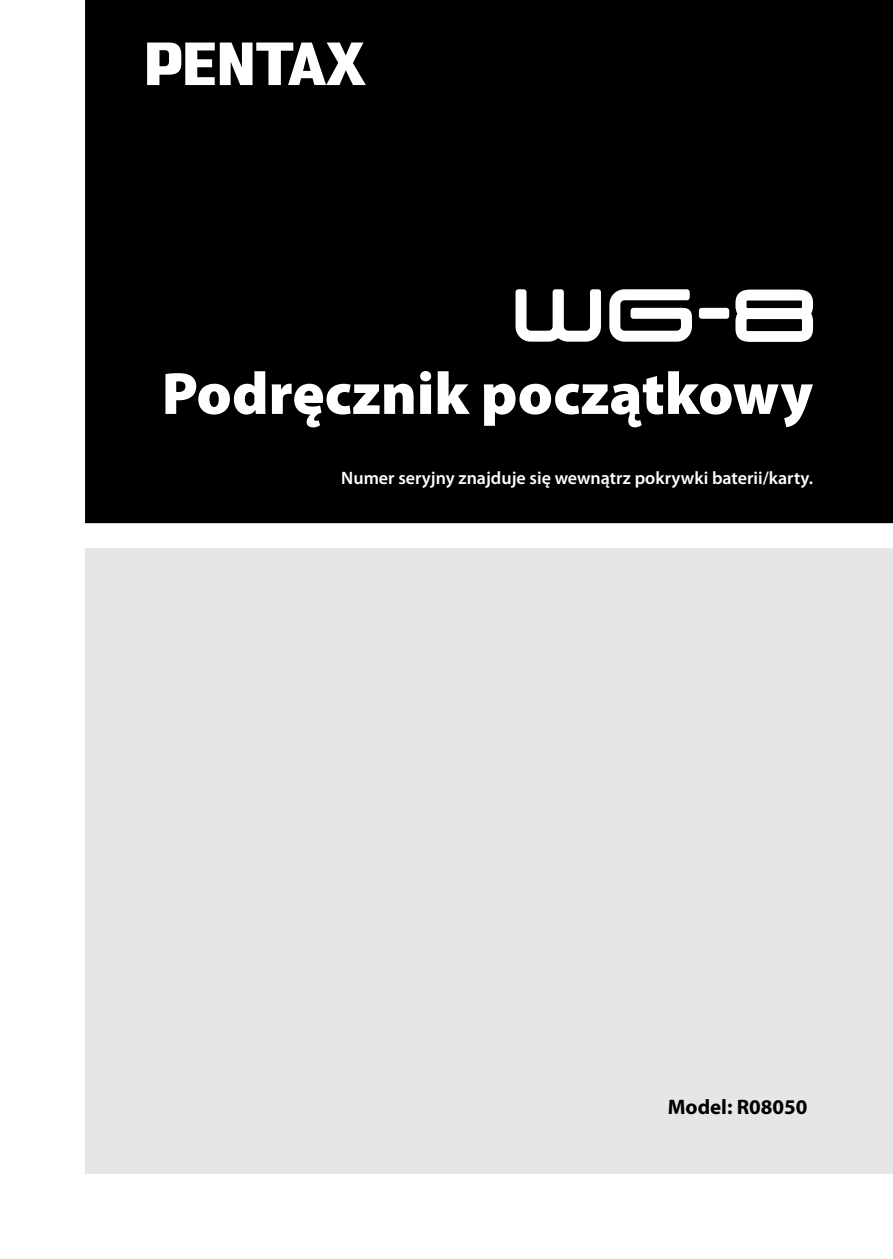
<style>
.page{position:relative;width:893px;height:1259px;background:#fff}
.page>*{position:absolute;margin:0;border:0;box-sizing:border-box;transform-origin:0 0}
.t1{font:900 60px "Myriad Pro";color:#fff}
.t2{font:700 21px "Myriad Pro";color:#000}
.t3{font:600 18px "Myriad Pro";color:#fff}
</style>
<div class="page">
<div style="left:85px;top:0;width:808px;height:523px;background:#000"></div>
<div style="left:85px;top:549px;width:808px;height:625px;background:#e6e6e7"></div>
<svg style="left:147px;top:43px;width:219px;height:42px"></svg>
<div style="left:699px;top:308px;width:30px;height:11px;background:#fff;border-radius:3px"></div>
<svg style="left:515px;top:289px;width:86px;height:53px"></svg>
<svg style="left:609px;top:289px;width:83px;height:53px"></svg>
<svg style="left:735px;top:289px;width:78px;height:53px"></svg>
<h1 class="t1" style="left:162px;top:359px;width:653px">Podręcznik początkowy</h1>
<p class="t3" style="left:341px;top:466px;width:473px">Numer seryjny znajduje się wewnątrz pokrywki baterii/karty.</p>
<p class="t2" style="left:668px;top:1093px;width:141px">Model: R08050</p>
</div>
